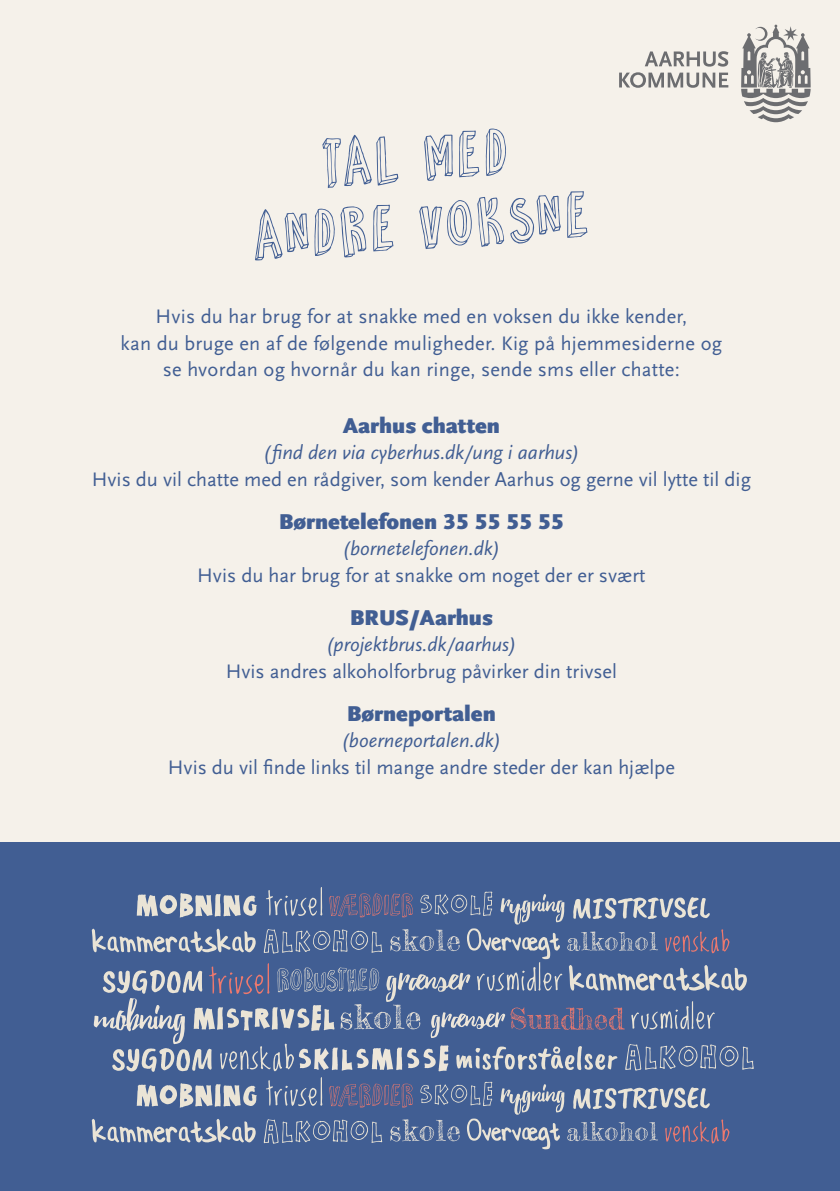
<style>
.page{position:relative;width:840px;height:1191px;background:#fff}
.page>*{position:absolute;margin:0;border:0;box-sizing:border-box;transform-origin:0 0}
.t1{font:61.2px/68px "DK Petit Four";color:#415e93;text-align:center}
.t2{font:900 22.4px "Scala Sans OT";color:#415e93}
.t3{font:20.4px/26.6px "Scala Sans OT";color:#415e93;text-align:center}
.t4{font:italic 20.4px "Scala Sans OT";color:#415e93}
</style>
<div class="page">
<div style="left:0;top:836px;width:839px;height:355px;background:#415e93"></div>
<div style="left:0;top:0;width:839px;height:841px;background:#f5f1ea"></div>
<svg style="left:137px;top:1083px;width:120px;height:24px"></svg>
<svg style="left:92px;top:1118px;width:163px;height:24px"></svg>
<svg style="left:264px;top:1077px;width:465px;height:72px"></svg>
<svg style="left:92px;top:887px;width:661px;height:184px"></svg>
<svg style="left:741px;top:25px;width:69px;height:97px"></svg>
<svg style="left:619px;top:51px;width:109px;height:37px"></svg>
<h1 class="t1" style="left:244px;top:129px;width:338px;rotate:-4deg">TAL MED<br>ANDRE VOKSNE</h1>
<p class="t3" style="left:120px;top:303px;width:602px">Hvis du har brug for at snakke med en voksen du ikke kender,<br>kan du bruge en af de følgende muligheder. Kig på hjemmesiderne og se hvordan og hvornår du kan ringe, sende sms eller chatte:</p>
<p class="t2" style="left:342px;top:412px;width:159px">Aarhus chatten</p>
<p class="t4" style="left:263px;top:442px;width:318px">(find den via cyberhus.dk/ung i aarhus)</p>
<p class="t3" style="left:92px;top:466px;width:660px">Hvis du vil chatte med en rådgiver, som kender Aarhus og gerne vil lytte til dig</p>
<p class="t2" style="left:279px;top:508px;width:286px">Børnetelefonen 35 55 55 55</p>
<p class="t4" style="left:342px;top:537px;width:159px">(bornetelefonen.dk)</p>
<p class="t3" style="left:197px;top:562px;width:449px">Hvis du har brug for at snakke om noget der er svært</p>
<p class="t2" style="left:349px;top:604px;width:145px">BRUS/Aarhus</p>
<p class="t4" style="left:326px;top:633px;width:192px">(projektbrus.dk/aarhus)</p>
<p class="t3" style="left:225px;top:658px;width:393px">Hvis andres alkoholforbrug påvirker din trivsel</p>
<p class="t2" style="left:346px;top:700px;width:150px">Børneportalen</p>
<p class="t4" style="left:341px;top:729px;width:161px">(boerneportalen.dk)</p>
<p class="t3" style="left:168px;top:754px;width:508px">Hvis du vil finde links til mange andre steder der kan hjælpe</p>
</div>
